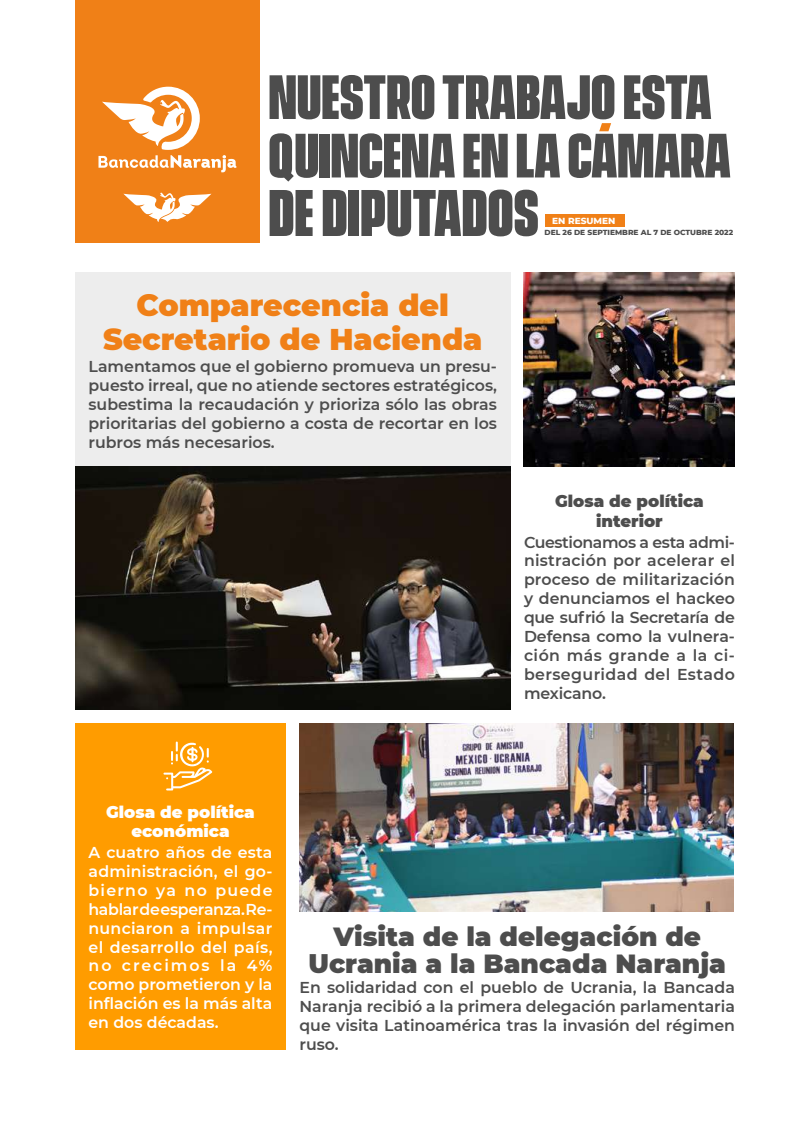
<style>
.page{position:relative;width:810px;height:1125px;background:#fff}
.page>*{position:absolute;margin:0;border:0;box-sizing:border-box;transform-origin:0 0}
.t1{font:700 60px "Vanguard CF Extra";color:#4d4d4d}
.t2{font:700 57px/58.5px "Vanguard CF Extra";letter-spacing:-.005em;color:#4d4d4d}
.t3{font:900 30px/34.5px "Montserrat";color:#f08017;text-align:center}
.t4{font:900 26.25px/27px "Montserrat";color:#4d4d4d;text-align:center}
.t5{font:900 16.5px/19.8px "Montserrat";color:#fff;text-align:center}
.t6{font:900 16.5px/19.8px "Montserrat";color:#4d4d4d;text-align:center}
.t7{font:600 15.75px/18.9px "Montserrat";color:#4d4d4d;text-align:justify}
.t8{font:600 15.75px/18.9px "Montserrat";color:#fff;text-align:justify}
.t9{font:800 9px "Montserrat";color:#fff}
.t10{font:800 7.5px "Montserrat";color:#4d4d4d}
</style>
<div class="page">
<div style="left:75px;top:272px;width:436px;height:438px;background:#ededed"></div>
<div style="left:75px;top:723px;width:211px;height:327px;background:#ff9c00"></div>
<div style="left:75px;top:0;width:184px;height:243px;background:#f08017"></div>
<svg style="left:99px;top:87px;width:137px;height:86px"></svg>
<svg style="left:123px;top:192px;width:89px;height:30px"></svg>
<svg style="left:599px;top:123px;width:12px;height:8px"></svg>
<div style="left:545px;top:214px;width:80px;height:13px;background:#f08017"></div>
<svg style="left:163px;top:742px;width:49px;height:49px"></svg>
<img style="left:75px;top:466px;width:436px;height:244px">
<img style="left:300px;top:723px;width:433px;height:189px">
<img style="left:524px;top:272px;width:211px;height:194px">
<h2 class="t2" style="left:268px;top:71px;width:464px">NUESTRO TRABAJO ESTA<br>QUINCENA EN LA CAMARA</h2>
<h1 class="t1" style="left:268px;top:178px;width:272px">DE DIPUTADOS</h1>
<p class="t9" style="left:552px;top:214px;width:65px">EN RESUMEN</p>
<p class="t10" style="left:545px;top:226px;width:190px">DEL 26 DE SEPTIEMBRE AL 7 DE OCTUBRE 2022</p>
<h3 class="t3" style="left:103px;top:286px;width:381px">Comparecencia del<br>Secretario de Hacienda</h3>
<p class="t7" style="left:88px;top:356px;width:410px">Lamentamos que el gobierno promueva un presu&shy;puesto irreal, que no atiende sectores estratégicos, subestima la recaudación y prioriza sólo las obras prioritarias del gobierno a costa de recortar en los rubros más necesarios.</p>
<p class="t6" style="left:555px;top:490px;width:150px">Glosa de política interior</p>
<p class="t7" style="left:524px;top:532px;width:213px">Cuestionamos a esta admi&shy;nistración por acelerar el proceso de militarización y denunciamos el hackeo que sufrió la Secretaría de Defensa como la vulnera&shy;ción más grande a la ci&shy;berseguridad del Estado mexicano.</p>
<p class="t5" style="left:106px;top:801px;width:150px">Glosa de política económica</p>
<p class="t8" style="left:88px;top:842px;width:186px">A cuatro años de esta administración, el go&shy;bierno ya no puede hablar de esperanza. Re&shy;nunciaron a impulsar el desarrollo del país, no crecimos la 4% como prometieron y la inflación es la más alta en dos décadas.</p>
<h3 class="t4" style="left:309px;top:921px;width:419px">Visita de la delegación de<br>Ucrania a la Bancada Naranja</h3>
<p class="t7" style="left:299px;top:977px;width:437px">En solidaridad con el pueblo de Ucrania, la Bancada Naranja recibió a la primera delegación parlamentaria que visita Latinoamérica tras la invasión del régimen ruso.</p>
</div>
